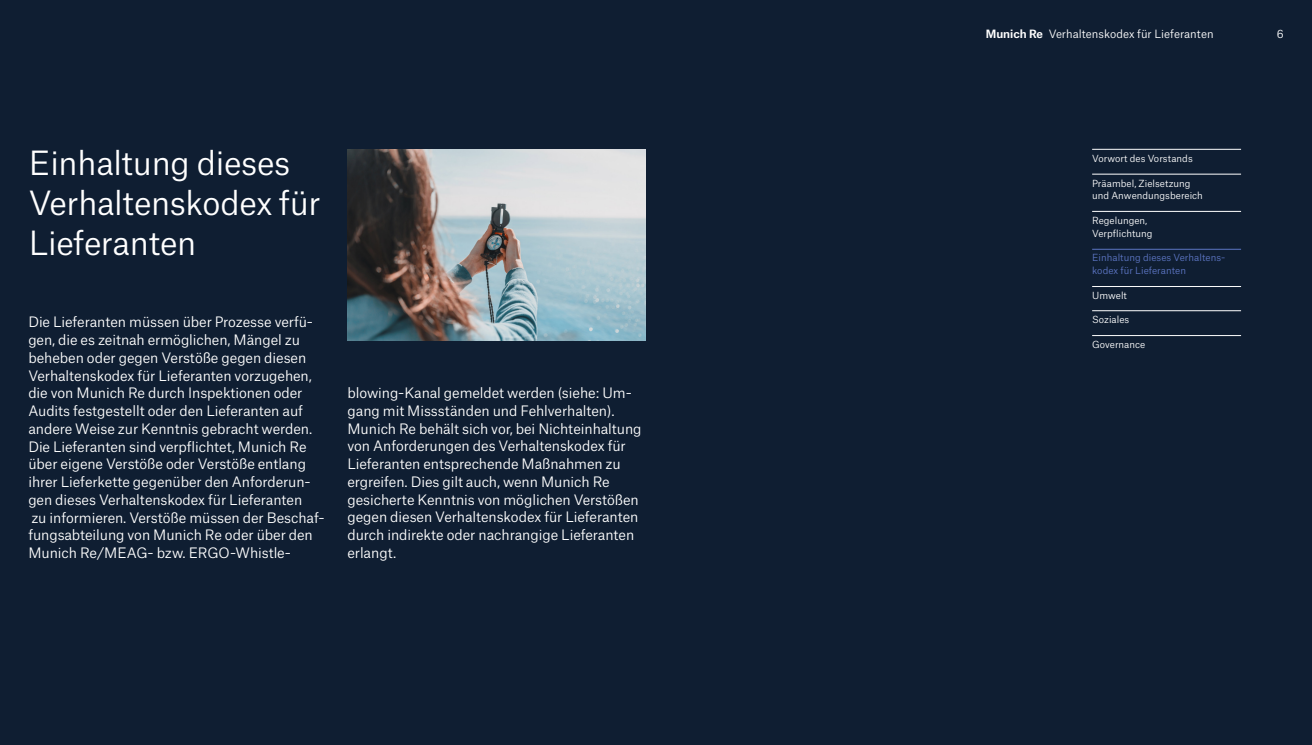
<style>
.page{position:relative;width:1312px;height:745px;background:#fff}
.page>*{position:absolute;margin:0;border:0;box-sizing:border-box;transform-origin:0 0}
.t1{font:31.88px/40px "Munich Re Neue";letter-spacing:-.01em;color:#fff}
.t2{font:13.75px/17.8px "Munich Re Neue";letter-spacing:-.005em;color:#fff}
.t3{font:11px "Munich Re Neue";color:#fff}
.t4{font:9.38px/12.4px "Munich Re Neue";letter-spacing:.005em;color:#fff}
.t5{font:9.38px/12.4px "Munich Re Neue";letter-spacing:.005em;color:#5c75c3}
.s1{font-weight:700}
</style>
<div class="page">
<div style="left:0;top:0;width:1311px;height:744px;background:#0f1e32"></div>
<hr style="left:1091px;top:149px;width:149px;height:1px;background:#fff">
<hr style="left:1091px;top:174px;width:149px;height:1px;background:#fff">
<hr style="left:1091px;top:211px;width:149px;height:1px;background:#fff">
<hr style="left:1091px;top:249px;width:149px;height:1px;background:#5c75c3">
<hr style="left:1091px;top:286px;width:149px;height:1px;background:#fff">
<hr style="left:1091px;top:310px;width:149px;height:1px;background:#fff">
<hr style="left:1091px;top:335px;width:149px;height:1px;background:#fff">
<img style="left:347px;top:149px;width:298px;height:191px">
<h1 class="t1" style="left:29px;top:139px;width:293px">Einhaltung dieses<br>Verhaltenskodex für<br>Lieferanten</h1>
<p class="t2" style="left:28px;top:312px;width:298px">Die Lieferanten müssen über Prozesse verfü&shy;gen, die es zeitnah ermöglichen, Mängel zu beheben oder gegen Verstöße gegen diesen Verhaltenskodex für Lieferanten vorzugehen, die von Munich Re durch Inspektionen oder Audits festgestellt oder den Lieferanten auf andere Weise zur Kenntnis gebracht werden.<br>Die Lieferanten sind verpflichtet, Munich Re über eigene Verstöße oder Verstöße entlang ihrer Lieferkette gegenüber den Anforderun&shy;gen dieses Verhaltenskodex für Lieferanten<br>zu informieren. Verstöße müssen der Beschaf&shy;fungsabteilung von Munich Re oder über den Munich Re/MEAG- bzw. ERGO-Whistle-</p>
<p class="t2" style="left:347px;top:382px;width:295px">blowing-Kanal gemeldet werden (siehe: Um&shy;gang mit Missständen und Fehlverhalten).<br>Munich Re behält sich vor, bei Nichteinhaltung von Anforderungen des Verhaltenskodex für Lieferanten entsprechende Maßnahmen zu ergreifen. Dies gilt auch, wenn Munich Re gesicherte Kenntnis von möglichen Verstößen gegen diesen Verhaltenskodex für Lieferanten durch indirekte oder nachrangige Lieferanten erlangt.</p>
<p class="t3" style="left:985px;top:25px;width:229px"><span class="s1">Munich Re</span> Verhaltenskodex für Lieferanten</p>
<p class="t3" style="left:1276px;top:25px;width:8px">6</p>
<p class="t4" style="left:1091px;top:151px;width:102px">Vorwort des Vorstands</p>
<p class="t4" style="left:1091px;top:176px;width:112px">Präambel, Zielsetzung und Anwendungsbereich</p>
<p class="t4" style="left:1091px;top:213px;width:62px">Regelungen,<br>Verpflichtung</p>
<p class="t5" style="left:1091px;top:250px;width:135px">Einhaltung dieses Verhaltens&shy;kodex für Lieferanten</p>
<p class="t4" style="left:1091px;top:288px;width:36px">Umwelt</p>
<p class="t4" style="left:1091px;top:312px;width:39px">Soziales</p>
<p class="t4" style="left:1091px;top:337px;width:55px">Governance</p>
</div>
